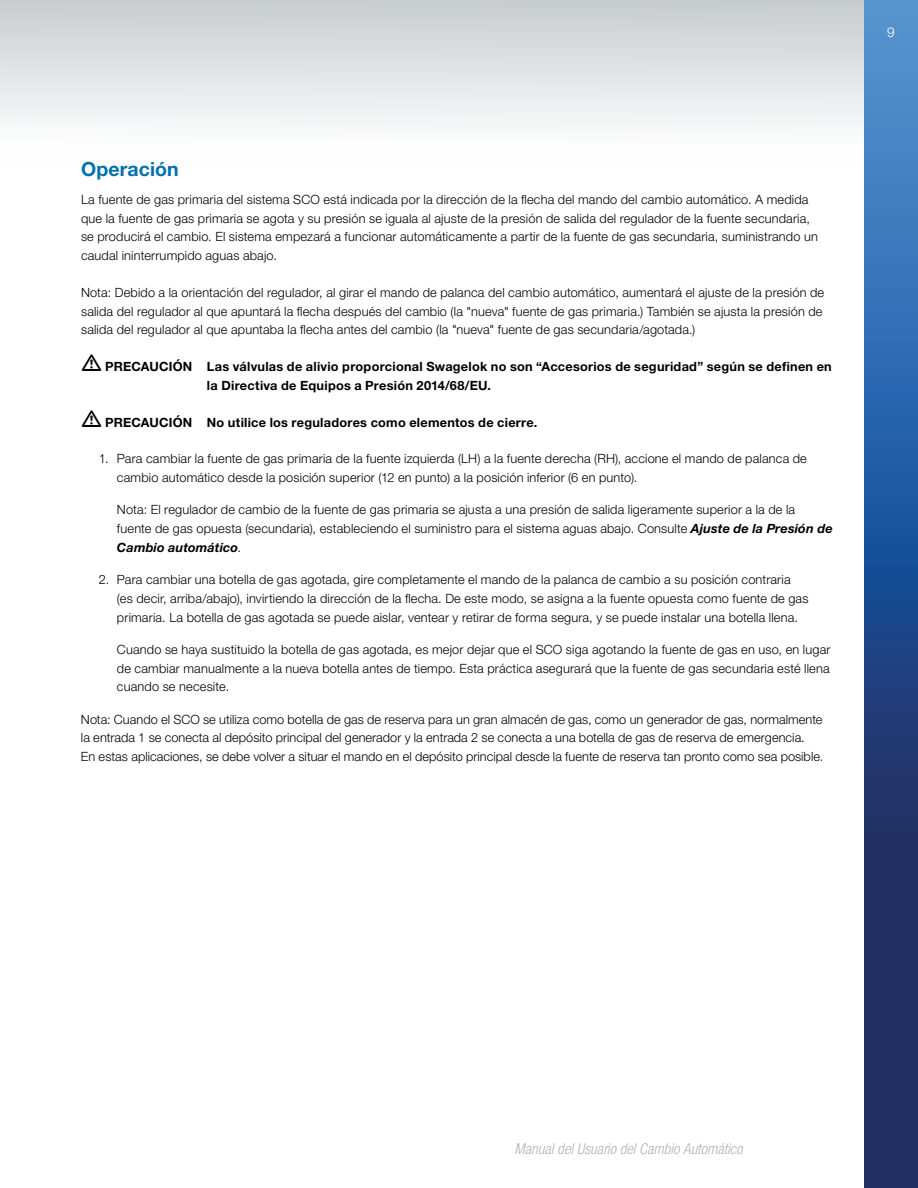
<style>
.page{position:relative;width:918px;height:1188px;background:#fff}
.page>*{position:absolute;margin:0;border:0;box-sizing:border-box;transform-origin:0 0}
.t1{font:700 19.5px "Helvetica Neue LT Std";letter-spacing:.005em;color:#0070af}
.t2{font:italic 300 condensed 15px "Helvetica Neue LT Std";color:#acb4ba}
.t3{font:300 13.5px "Helvetica Neue LT Std";color:#fff}
.t4{font:300 12.75px/18.8px "Helvetica Neue LT Std";letter-spacing:.01em;color:#000}
.t5{font:700 12.75px/18.8px "Helvetica Neue LT Std";letter-spacing:.02em;color:#000}
.s1{font-weight:700;font-style:italic}
</style>
<div class="page">
<div style="left:0;top:0;width:864px;height:166px;background:linear-gradient(to bottom,#c8cccf,#fff)"></div>
<img style="left:864px;top:0;width:54px;height:1188px">
<h1 class="t1" style="left:81px;top:157px;width:99px">Operación</h1>
<p class="t4" style="left:81px;top:190px;width:738px">La fuente de gas primaria del sistema SCO está indicada por la dirección de la flecha del mando del cambio automático. A medida que la fuente de gas primaria se agota y su presión se iguala al ajuste de la presión de salida del regulador de la fuente secundaria, se producirá el cambio. El sistema empezará a funcionar automáticamente a partir de la fuente de gas secundaria, suministrando un caudal ininterrumpido aguas abajo.</p>
<p class="t4" style="left:81px;top:283px;width:745px">Nota: Debido a la orientación del regulador, al girar el mando de palanca del cambio automático, aumentará el ajuste de la presión de salida del regulador al que apuntará la flecha después del cambio (la "nueva" fuente de gas primaria.) También se ajusta la presión de salida del regulador al que apuntaba la flecha antes del cambio (la "nueva" fuente de gas secundaria/agotada.)</p>
<p class="t5" style="left:207px;top:357px;width:626px;text-indent:-126px">• PRECAUCIÓN Las válvulas de alivio proporcional Swagelok no son “Accesorios de seguridad” según se definen en la Directiva de Equipos a Presión 2014/68/EU.</p>
<p class="t5" style="left:81px;top:413px;width:458px">• PRECAUCIÓN No utilice los reguladores como elementos de cierre.</p>
<p class="t4" style="left:117px;top:449px;width:691px;text-indent:-18px">1. Para cambiar la fuente de gas primaria de la fuente izquierda (LH) a la fuente derecha (RH), accione el mando de palanca de cambio automático desde la posición superior (12 en punto) a la posición inferior (6 en punto).</p>
<p class="t4" style="left:117px;top:500px;width:717px">Nota: El regulador de cambio de la fuente de gas primaria se ajusta a una presión de salida ligeramente superior a la de la fuente de gas opuesta (secundaria), estableciendo el suministro para el sistema aguas abajo. Consulte <span class="s1">Ajuste de la Presión de<br>Cambio automático</span>.</p>
<p class="t4" style="left:117px;top:570px;width:693px;text-indent:-18px">2. Para cambiar una botella de gas agotada, gire completamente el mando de la palanca de cambio a su posición contraria (es decir, arriba/abajo), invirtiendo la dirección de la flecha. De este modo, se asigna a la fuente opuesta como fuente de gas primaria. La botella de gas agotada se puede aislar, ventear y retirar de forma segura, y se puede instalar una botella llena.</p>
<p class="t4" style="left:117px;top:640px;width:715px;text-align:justify">Cuando se haya sustituido la botella de gas agotada, es mejor dejar que el SCO siga agotando la fuente de gas en uso, en lugar de cambiar manualmente a la nueva botella antes de tiempo. Esta práctica asegurará que la fuente de gas secundaria esté llena cuando se necesite.</p>
<p class="t4" style="left:81px;top:710px;width:744px">Nota: Cuando el SCO se utiliza como botella de gas de reserva para un gran almacén de gas, como un generador de gas, normalmente la entrada 1 se conecta al depósito principal del generador y la entrada 2 se conecta a una botella de gas de reserva de emergencia.<br>En estas aplicaciones, se debe volver a situar el mando en el depósito principal desde la fuente de reserva tan pronto como sea posible.</p>
<p class="t3" style="left:887px;top:24px;width:9px">9</p>
<p class="t2" style="left:515px;top:1140px;width:229px">Manual del Usuario del Cambio Automático</p>
</div>
